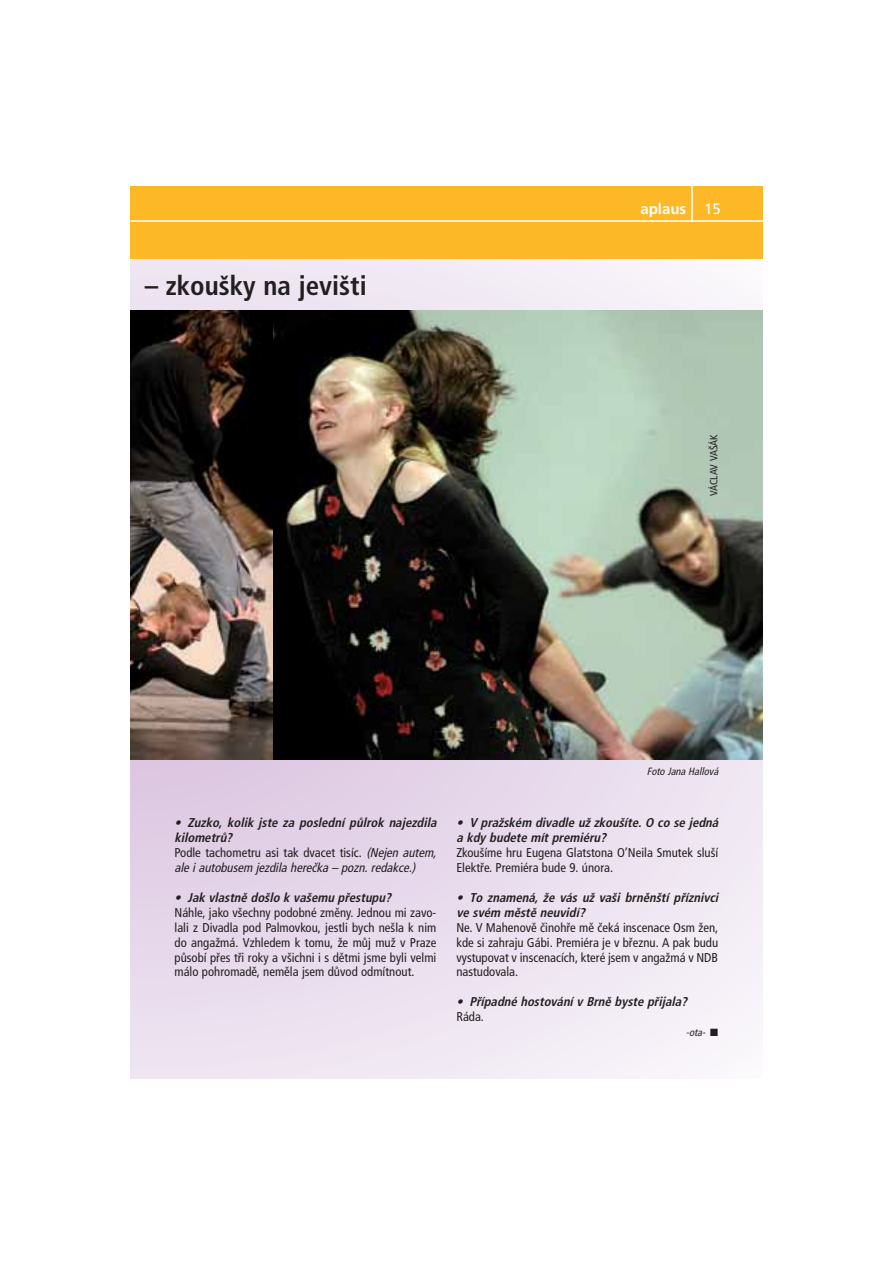
<style>
.page{position:relative;width:893px;height:1263px;background:#fff}
.page>*{position:absolute;margin:0;border:0;box-sizing:border-box;transform-origin:0 0}
.t1{font:700 condensed 27px "Frutiger CE";color:#231f20}
.t2{font:700 15px "Frutiger CE";color:#fff}
.t3{font:condensed 12.75px/15px "Frutiger CE";color:#231f20;text-align:justify}
.t4{font:italic 700 condensed 12.75px/15px "Frutiger CE";color:#231f20}
.t5{font:italic condensed 12.75px/15px "Frutiger CE";color:#231f20}
.t6{font:italic condensed 10.5px "Frutiger CE";color:#231f20}
.t7{font:condensed 10.5px "Frutiger CE";color:#231f20}
.s1{font-weight:400}
.s2{font-weight:700}
.s3{font-style:normal}
</style>
<div class="page">
<img style="left:130px;top:186px;width:632px;height:893px">
<h1 class="t1" style="left:145px;top:274px;width:223px">– zkoušky na jevišti</h1>
<p class="t2" style="left:640px;top:202px;width:82px">aplaus <span class="s1">15</span></p>
<p class="t7" style="left:709px;top:496px;width:64px;rotate:-90deg">VÁCLAV VAŠÁK</p>
<p class="t5" style="left:174px;top:816px;width:266px"><span class="s2">• Zuzko, kolik jste za poslední půlrok najezdila kilometrů?<br></span><span class="s3">Podle tachometru asi tak dvacet tisíc.</span> (Nejen autem, ale i autobusem jezdila herečka – pozn.redakce.)</p>
<p class="t4" style="left:174px;top:891px;width:221px">• Jak vlastně došlo k vašemu přestupu?</p>
<p class="t3" style="left:174px;top:906px;width:263px">Náhle, jako všechny podobné změny. Jednou mi zavo&shy;lali z Divadla pod Palmovkou, jestli bych nešla k nim do angažmá. Vzhledem k tomu, že můj muž v Praze působí přes tři roky a všichni i s dětmi jsme byli velmi málo pohromadě, neměla jsem důvod odmítnout.</p>
<p class="t6" style="left:647px;top:767px;width:75px">Foto Jana Hallová</p>
<p class="t4" style="left:456px;top:816px;width:266px">• V pražském divadle už zkoušíte. O co se jedná a kdy budete mít premiéru?</p>
<p class="t3" style="left:456px;top:846px;width:263px">Zkoušíme hru Eugena Glatstona O’Neila Smutek sluší<br>Elektře. Premiéra bude 9. února.</p>
<p class="t4" style="left:456px;top:891px;width:266px">• To znamená, že vás už vaši brněnští příznivci ve svém městě neuvidí?</p>
<p class="t3" style="left:456px;top:921px;width:263px">Ne. V Mahenově činohře mě čeká inscenace Osm žen, kde si zahraju Gábi. Premiéra je v březnu. A pak budu vystupovat v inscenacích, které jsem v angažmá v NDB nastudovala.</p>
<p class="t4" style="left:456px;top:995px;width:235px">• Případné hostování v Brně byste přijala?</p>
<p class="t3" style="left:456px;top:1010px;width:29px">Ráda.</p>
<p class="t6" style="left:686px;top:1028px;width:34px">-ota- ■</p>
</div>
